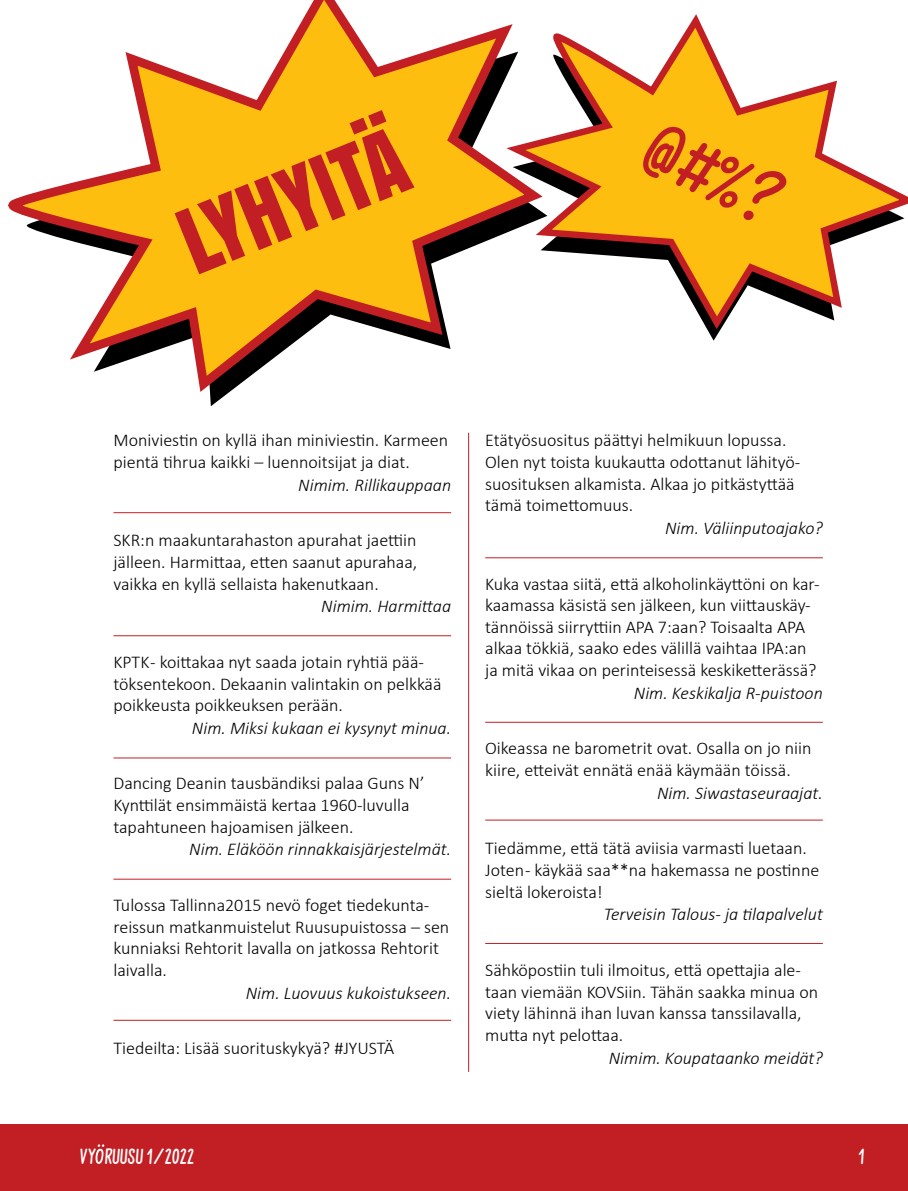
<style>
.page{position:relative;width:908px;height:1191px;background:#fff}
.page>*{position:absolute;margin:0;border:0;box-sizing:border-box;transform-origin:0 0}
.t1{font:84.6px "Anton";color:#c21f25}
.t2{font:700 78px "Sweet Melody Demo";color:#c21f25}
.t3{font:700 22px "Sweet Melody Demo";letter-spacing:.01em;color:#fff}
.t4{font:300 18px/21.6px "Calibri";color:#000}
.t5{font:italic 300 18px "Calibri";color:#000}
</style>
<div class="page">
<div style="left:0;top:1124px;width:907px;height:67px;background:#c21f25"></div>
<svg style="left:95px;top:1144px;width:9px;height:19px"></svg>
<svg style="left:551px;top:14px;width:356px;height:321px"></svg>
<hr style="left:113px;top:512px;width:338px;height:1px;background:#c21f25">
<hr style="left:113px;top:635px;width:338px;height:1px;background:#c21f25">
<hr style="left:113px;top:757px;width:338px;height:1px;background:#c21f25">
<hr style="left:113px;top:878px;width:338px;height:1px;background:#c21f25">
<hr style="left:485px;top:557px;width:337px;height:1px;background:#c21f25">
<hr style="left:485px;top:722px;width:337px;height:1px;background:#c21f25">
<hr style="left:485px;top:819px;width:337px;height:1px;background:#c21f25">
<hr style="left:485px;top:943px;width:337px;height:1px;background:#c21f25">
<hr style="left:113px;top:1019px;width:338px;height:1px;background:#c21f25">
<svg style="left:9px;top:0;width:542px;height:400px"></svg>
<hr style="left:468px;top:433px;width:1px;height:638px;background:#c21f25">
<h1 class="t1" style="left:158px;top:183px;width:238px;rotate:-22deg">LYHYITÄ</h1>
<h2 class="t2" style="left:659px;top:114px;width:146px;rotate:24deg">@#%?</h2>
<p class="t4" style="left:113px;top:429px;width:336px">Moniviestin on kyllä ihan miniviestin. Karmeen pientä tihrua kaikki – luennoitsijat ja diat.</p>
<p class="t5" style="left:298px;top:473px;width:154px">Nimim. Rillikauppaan</p>
<p class="t4" style="left:113px;top:529px;width:305px;text-align:justify">SKR:n maakuntarahaston apurahat jaettiin jälleen. Harmittaa, etten saanut apurahaa, vaikka en kyllä sellaista hakenutkaan.</p>
<p class="t5" style="left:321px;top:595px;width:131px">Nimim. Harmittaa</p>
<p class="t4" style="left:113px;top:651px;width:329px">KPTK - koittakaa nyt saada jotain ryhtiä pää&shy;töksentekoon. Dekaanin valintakin on pelkkää poikkeusta poikkeuksen perään.</p>
<p class="t5" style="left:192px;top:716px;width:261px">Nim. Miksi kukaan ei kysynyt minua.</p>
<p class="t4" style="left:113px;top:772px;width:312px">Dancing Deanin tausbändiksi palaa Guns N’<br>Kynttilät ensimmäistä kertaa 1960-luvulla tapahtuneen hajoamisen jälkeen.</p>
<p class="t5" style="left:189px;top:838px;width:263px">Nim. Eläköön rinnakkaisjärjestelmät.</p>
<p class="t4" style="left:113px;top:894px;width:337px">Tulossa Tallinna2015 nevö foget tiedekunta&shy;reissun matkanmuistelut Ruusupuistossa – sen kunniaksi Rehtorit lavalla on jatkossa Rehtorit laivalla.</p>
<p class="t5" style="left:246px;top:981px;width:207px">Nim. Luovuus kukoistukseen.</p>
<p class="t4" style="left:113px;top:1037px;width:282px">Tiedeilta: Lisää suorituskykyä? #JYUSTÄ</p>
<p class="t4" style="left:485px;top:429px;width:316px">Etätyösuositus päättyi helmikuun lopussa.<br>Olen nyt toista kuukautta odottanut lähityö&shy;suosituksen alkamista. Alkaa jo pitkästyttää tämä toimettomuus.</p>
<p class="t5" style="left:664px;top:517px;width:159px">Nim. Väliinputoajako?</p>
<p class="t4" style="left:485px;top:572px;width:336px">Kuka vastaa siitä, että alkoholinkäyttöni on kar&shy;kaamassa käsistä sen jälkeen, kun viittauskäy&shy;tännöissä siirryttiin APA 7:aan? Toisaalta APA alkaa tökkiä, saako edes välillä vaihtaa IPA:an ja mitä vikaa on perinteisessä keskiketterässä?</p>
<p class="t5" style="left:633px;top:681px;width:190px">Nim. Keskikalja R-puistoon</p>
<p class="t4" style="left:485px;top:737px;width:327px">Oikeassa ne barometrit ovat. Osalla on jo niin kiire, etteivät ennätä enää käymään töissä.</p>
<p class="t5" style="left:656px;top:781px;width:167px">Nim. Siwastaseuraajat.</p>
<p class="t4" style="left:485px;top:837px;width:335px">Tiedämme, että tätä aviisia varmasti luetaan.<br>Joten - käykää saa**na hakemassa ne postinne sieltä lokeroista!</p>
<p class="t5" style="left:603px;top:903px;width:220px">Terveisin Talous- ja tilapalvelut</p>
<p class="t4" style="left:485px;top:959px;width:334px">Sähköpostiin tuli ilmoitus, että opettajia ale&shy;taan viemään KOVSiin. Tähän saakka minua on viety lähinnä ihan luvan kanssa tanssilavalla, mutta nyt pelottaa.</p>
<p class="t5" style="left:608px;top:1046px;width:215px">Nimim. Koupataanko meidät?</p>
<p class="t3" style="left:79px;top:1146px;width:116px">VY RUUSU 1/2022</p>
<p class="t3" style="left:858px;top:1146px;width:8px">1</p>
</div>
